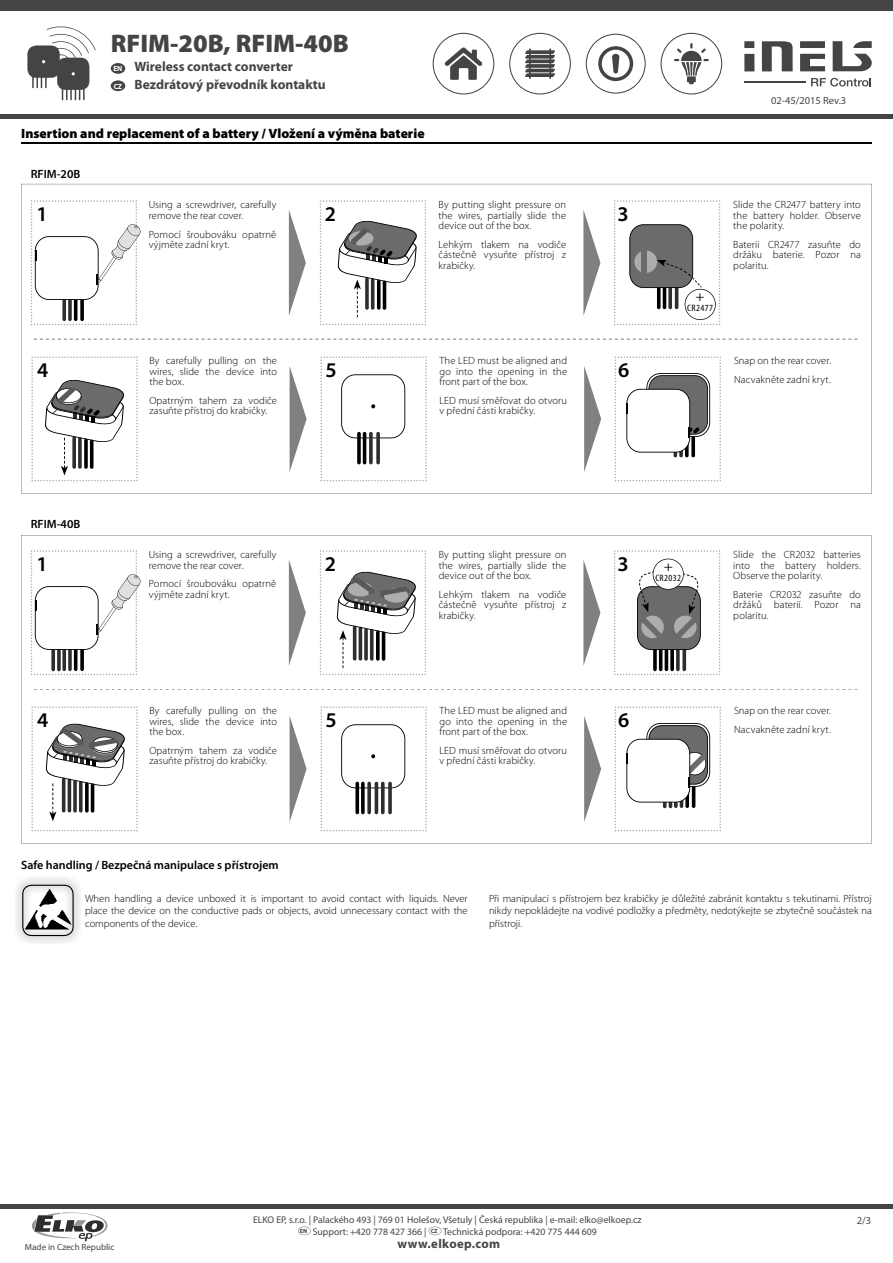
<style>
.page{position:relative;width:893px;height:1263px;background:#fff}
.page>*{position:absolute;margin:0;border:0;box-sizing:border-box;transform-origin:0 0}
.t1{font:900 25.5px "Myriad Pro";color:#444}
.t2{font:600 21px "Myriad Pro";color:#000}
.t3{font:condensed 14.1px "Myriad Pro";color:#000;scale:1.09 1}
.t4{font:700 13.5px "Myriad Pro";color:#444}
.t5{font:900 13.5px "Myriad Pro";color:#000}
.t6{font:700 12.75px "Myriad Pro";letter-spacing:.03em;color:#444}
.t7{font:600 12px "Myriad Pro";color:#000}
.t8{font:300 10.5px/10.5px "Myriad Pro";letter-spacing:.01em;color:#000;text-align:justify}
.t9{font:10.5px "Myriad Pro";color:#444}
.t10{font:9.75px/11.7px "Myriad Pro";color:#444;text-align:center}
.t11{font:condensed 9.3px "Myriad Pro";letter-spacing:.04em;color:#000;scale:1.09 1}
.t12{font:9px "Myriad Pro";color:#444}
.s1{font-size:7.5px;color:#fff}
</style>
<div class="page">
<svg style="left:21px;top:184px;width:851px;height:310px"></svg>
<svg style="left:21px;top:535px;width:851px;height:309px"></svg>
<svg style="left:28px;top:26px;width:68px;height:74px"></svg>
<div style="left:0;top:0;width:893px;height:11px;background:#444"></div>
<div style="left:0;top:114px;width:893px;height:5px;background:#444"></div>
<div style="left:744px;top:54px;width:10px;height:17px;background:#444"></div>
<svg style="left:762px;top:41px;width:30px;height:30px"></svg>
<svg style="left:800px;top:54px;width:25px;height:17px"></svg>
<div style="left:800px;top:41px;width:25px;height:7px;background:#444"></div>
<svg style="left:832px;top:41px;width:40px;height:30px"></svg>
<div style="left:744px;top:41px;width:10px;height:7px;background:#444"></div>
<hr style="left:744px;top:81px;width:62px;height:1px;background:#444">
<svg style="left:811px;top:78px;width:60px;height:9px"></svg>
<div style="left:111px;top:63px;width:14px;height:11px;background:#444;border-radius:50%"></div>
<svg style="left:660px;top:33px;width:62px;height:61px"></svg>
<svg style="left:433px;top:33px;width:61px;height:61px"></svg>
<svg style="left:509px;top:33px;width:62px;height:61px"></svg>
<svg style="left:586px;top:34px;width:60px;height:60px"></svg>
<div style="left:0;top:1204px;width:893px;height:5px;background:#444"></div>
<div style="left:111px;top:80px;width:14px;height:11px;background:#444;border-radius:50%"></div>
<svg style="left:32px;top:1212px;width:76px;height:29px"></svg>
<hr style="left:21px;top:142px;width:851px;height:1px;background:#000">
<svg style="left:34px;top:339px;width:823px;height:1px"></svg>
<svg style="left:289px;top:210px;width:17px;height:106px"></svg>
<svg style="left:583px;top:210px;width:17px;height:106px"></svg>
<svg style="left:290px;top:366px;width:17px;height:106px"></svg>
<svg style="left:584px;top:366px;width:17px;height:106px"></svg>
<svg style="left:614px;top:200px;width:106px;height:125px"></svg>
<svg style="left:31px;top:200px;width:110px;height:125px"></svg>
<svg style="left:320px;top:200px;width:107px;height:125px"></svg>
<svg style="left:320px;top:357px;width:107px;height:124px"></svg>
<svg style="left:357px;top:432px;width:4px;height:32px"></svg>
<hr style="left:363px;top:432px;width:3px;height:32px;background:#000;border-radius:2px">
<svg style="left:369px;top:432px;width:4px;height:32px"></svg>
<svg style="left:376px;top:432px;width:4px;height:32px"></svg>
<svg style="left:615px;top:357px;width:106px;height:124px"></svg>
<svg style="left:31px;top:357px;width:107px;height:124px"></svg>
<svg style="left:381px;top:689px;width:476px;height:1px"></svg>
<svg style="left:289px;top:560px;width:17px;height:106px"></svg>
<svg style="left:583px;top:560px;width:17px;height:106px"></svg>
<svg style="left:290px;top:716px;width:17px;height:106px"></svg>
<svg style="left:584px;top:716px;width:17px;height:106px"></svg>
<svg style="left:614px;top:550px;width:106px;height:125px"></svg>
<svg style="left:31px;top:550px;width:110px;height:125px"></svg>
<svg style="left:320px;top:706px;width:107px;height:125px"></svg>
<svg style="left:355px;top:782px;width:4px;height:32px"></svg>
<svg style="left:361px;top:782px;width:4px;height:32px"></svg>
<svg style="left:367px;top:782px;width:4px;height:32px"></svg>
<hr style="left:375px;top:782px;width:3px;height:32px;background:#2e2e2e;border-radius:2px">
<svg style="left:615px;top:706px;width:106px;height:125px"></svg>
<svg style="left:320px;top:550px;width:106px;height:125px"></svg>
<svg style="left:381px;top:782px;width:4px;height:32px"></svg>
<svg style="left:388px;top:782px;width:4px;height:32px"></svg>
<svg style="left:31px;top:706px;width:107px;height:125px"></svg>
<img style="left:16px;top:878px;width:64px;height:65px">
<img style="left:20px;top:885px;width:56px;height:51px">
<svg style="left:22px;top:885px;width:52px;height:51px"></svg>
<svg style="left:298px;top:1227px;width:13px;height:8px"></svg>
<svg style="left:429px;top:1227px;width:12px;height:8px"></svg>
<h1 class="t1" style="left:111px;top:34px;width:240px">RFIM-20B, RFIM-40B</h1>
<p class="t4" style="left:114px;top:61px;width:181px"><span class="s1">EN</span> Wireless contact converter</p>
<p class="t4" style="left:114px;top:79px;width:213px"><span class="s1">CZ</span> Bezdrátový převodník kontaktu</p>
<p class="t5" style="left:21px;top:128px;width:405px">Insertion and replacement of a battery / Vložení a výměna baterie</p>
<p class="t9" style="left:771px;top:96px;width:77px">02-45/2015 Rev.3</p>
<p class="t7" style="left:31px;top:169px;width:51px">RFIM-20B</p>
<h2 class="t2" style="left:37px;top:206px;width:13px">1</h2>
<h2 class="t2" style="left:325px;top:206px;width:13px">2</h2>
<h2 class="t2" style="left:617px;top:206px;width:13px">3</h2>
<p class="t8" style="left:149px;top:201px;width:129px">Using a screwdriver, carefully remove the rear cover.</p>
<p class="t8" style="left:438px;top:201px;width:129px">By putting slight pressure on the wires, partially slide the device out of the box.</p>
<p class="t8" style="left:733px;top:201px;width:129px">Slide the CR2477 battery into the battery holder. Observe the polarity.</p>
<p class="t8" style="left:149px;top:230px;width:129px">Pomocí šroubováku opatrně výjměte zadní kryt.</p>
<p class="t8" style="left:438px;top:240px;width:129px">Lehkým tlakem na vodiče částečně vysuňte přístroj z krabičky.</p>
<p class="t8" style="left:733px;top:240px;width:129px">Baterii CR2477 zasuňte do držáku baterie. Pozor na polaritu.</p>
<h3 class="t3" style="left:696px;top:291px;width:10px">+</h3>
<p class="t11" style="left:687px;top:305px;width:25px">CR2477</p>
<p class="t8" style="left:149px;top:357px;width:129px">By carefully pulling on the wires, slide the device into the box.</p>
<p class="t8" style="left:439px;top:357px;width:129px">The LED must be aligned and go into the opening in the front part of the box.</p>
<p class="t8" style="left:734px;top:357px;width:99px">Snap on the rear cover.</p>
<h2 class="t2" style="left:37px;top:362px;width:13px">4</h2>
<h2 class="t2" style="left:325px;top:362px;width:13px">5</h2>
<h2 class="t2" style="left:618px;top:362px;width:13px">6</h2>
<p class="t8" style="left:734px;top:375px;width:98px">Nacvakněte zadní kryt.</p>
<p class="t8" style="left:149px;top:396px;width:129px">Opatrným tahem za vodiče zasuňte přístroj do krabičky.</p>
<p class="t8" style="left:439px;top:396px;width:129px">LED musí směřovat do otvoru v přední části krabičky.</p>
<p class="t7" style="left:31px;top:519px;width:51px">RFIM-40B</p>
<h2 class="t2" style="left:37px;top:556px;width:13px">1</h2>
<h2 class="t2" style="left:325px;top:556px;width:13px">2</h2>
<h2 class="t2" style="left:617px;top:556px;width:13px">3</h2>
<p class="t8" style="left:149px;top:550px;width:129px">Using a screwdriver, carefully remove the rear cover.</p>
<p class="t8" style="left:439px;top:550px;width:129px">By putting slight pressure on the wires, partially slide the device out of the box.</p>
<p class="t8" style="left:733px;top:550px;width:129px">Slide the CR2032 batteries into the battery holders.<br>Observe the polarity.</p>
<h3 class="t3" style="left:664px;top:561px;width:10px">+</h3>
<p class="t11" style="left:655px;top:574px;width:25px">CR2032</p>
<p class="t8" style="left:149px;top:579px;width:129px">Pomocí šroubováku opatrně výjměte zadní kryt.</p>
<p class="t8" style="left:439px;top:590px;width:129px">Lehkým tlakem na vodiče částečně vysuňte přístroj z krabičky.</p>
<p class="t8" style="left:733px;top:590px;width:129px">Baterie CR2032 zasuňte do držáků baterií. Pozor na polaritu.</p>
<p class="t8" style="left:149px;top:707px;width:129px">By carefully pulling on the wires, slide the device into the box.</p>
<p class="t8" style="left:439px;top:707px;width:129px">The LED must be aligned and go into the opening in the front part of the box.</p>
<p class="t8" style="left:734px;top:707px;width:99px">Snap on the rear cover.</p>
<h2 class="t2" style="left:37px;top:712px;width:13px">4</h2>
<h2 class="t2" style="left:325px;top:712px;width:13px">5</h2>
<h2 class="t2" style="left:618px;top:712px;width:13px">6</h2>
<p class="t8" style="left:734px;top:725px;width:98px">Nacvakněte zadní kryt.</p>
<p class="t8" style="left:149px;top:746px;width:129px">Opatrným tahem za vodiče zasuňte přístroj do krabičky.</p>
<p class="t8" style="left:439px;top:746px;width:129px">LED musí směřovat do otvoru v přední části krabičky.</p>
<p class="t7" style="left:21px;top:860px;width:259px">Safe handling / Bezpečná manipulace s přístrojem</p>
<p class="t8" style="left:85px;top:893px;width:384px;line-height:12.6px">When handling a device unboxed it is important to avoid contact with liquids. Never place the device on the conductive pads or objects, avoid unnecessary contact with the components of the device.</p>
<p class="t8" style="left:489px;top:893px;width:384px;line-height:12.6px">Při manipulaci s přístrojem bez krabičky je důležité zabránit kontaktu s tekutinami. Přístroj nikdy nepokládejte na vodivé podložky a předměty, nedotýkejte se zbytečně součástek na přístroji.</p>
<p class="t12" style="left:25px;top:1244px;width:91px">Made in Czech Republic</p>
<p class="t10" style="left:253px;top:1215px;width:390px">ELKO EP, s.r.o. | Palackého 493 | 769 01 Holešov, Všetuly | Česká republika | e-mail: elko@elkoep.cz<br><sup>EN</sup> Support: +420 778 427 366 | <sup>CZ</sup> Technická podpora: +420 775 444 609</p>
<p class="t6" style="left:397px;top:1239px;width:104px">www.elkoep.com</p>
<p class="t9" style="left:857px;top:1217px;width:16px">2/3</p>
</div>
